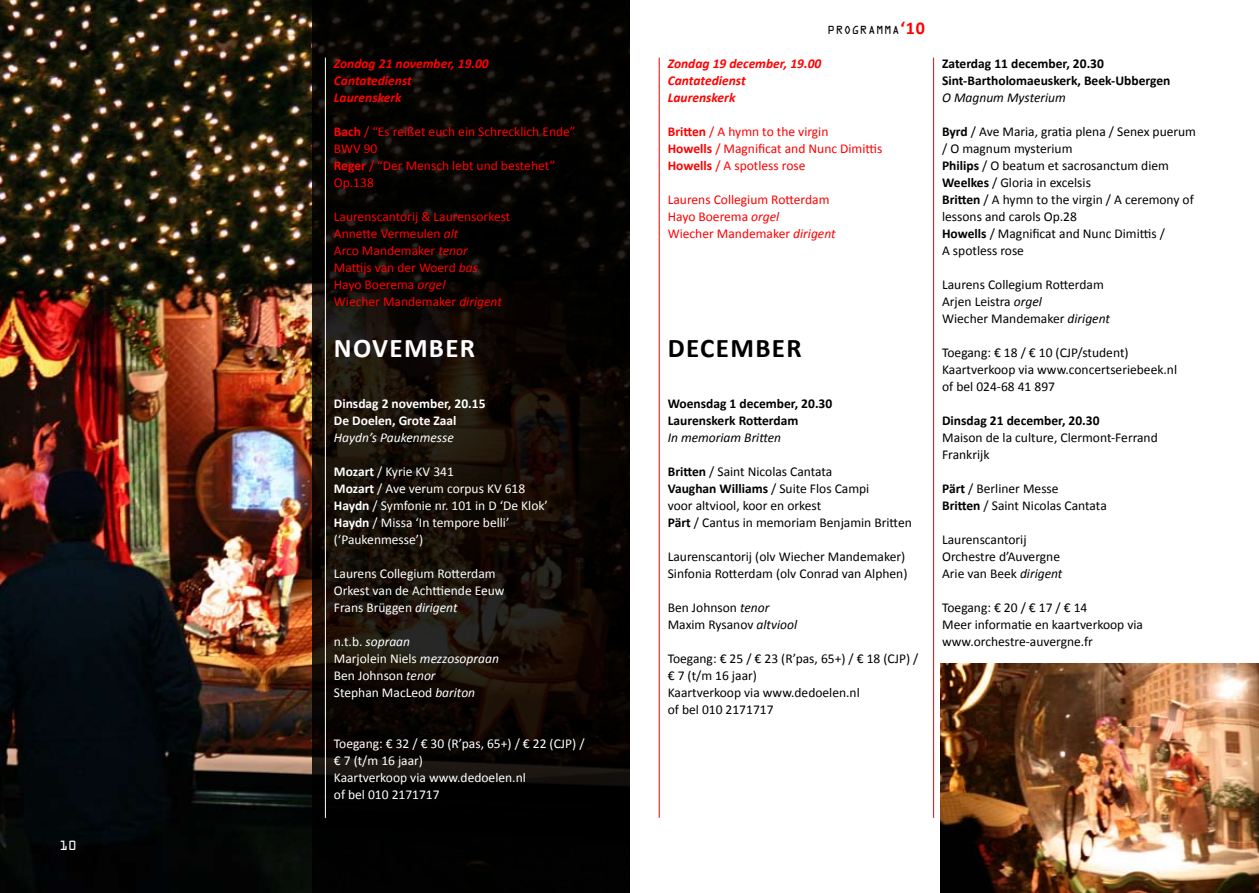
<style>
.page{position:relative;width:1259px;height:893px;background:#fff}
.page>*{position:absolute;margin:0;border:0;box-sizing:border-box;transform-origin:0 0}
.t1{font:700 27px "Calibri";letter-spacing:.05em;color:#000}
.t2{font:700 27px "Calibri";letter-spacing:.05em;color:#fff}
.t3{font:13.5px/17px "Calibri";color:#000}
.t4{font:13.5px/17px "Calibri";color:#fff}
.t5{font:13.5px/17px "Calibri";color:#f00}
.t6{font:700 13.5px/17px "Calibri";color:#000}
.t7{font:italic 700 13.5px/17px "Calibri";color:#f00}
.t8{font:700 13.5px/17px "Calibri";color:#fff}
.t9{font:italic 13.5px "Calibri";color:#000}
.t10{font:italic 13.5px "Calibri";color:#fff}
.t11{font:12px "OCRA Std";color:#fff}
.t12{font:10.5px "OCRA Std";letter-spacing:.05em;color:#000}
.s1{font-weight:700}
.s2{font-style:italic}
.s3{font-family:"Calibri";font-weight:700;font-size:18px;color:#f00}
</style>
<div class="page">
<img style="left:0;top:0;width:312px;height:893px">
<svg style="left:312px;top:0;width:317px;height:893px;background:#0c0804"></svg>
<hr style="left:659px;top:58px;width:1px;height:760px;background:#f00">
<hr style="left:325px;top:58px;width:1px;height:760px;background:#fff">
<hr style="left:933px;top:58px;width:1px;height:760px;background:#f00">
<img style="left:940px;top:663px;width:319px;height:230px">
<p class="t11" style="left:60px;top:841px;width:19px">10</p>
<p class="t7" style="left:334px;top:55px;width:156px">Zondag 21 november, 19.00<br>Cantatedienst<br>Laurenskerk</p>
<p class="t5" style="left:334px;top:123px;width:243px"><span class="s1">Bach</span> / “Es reißet euch ein Schrecklich Ende”<br>BWV 90<br><span class="s1">Reger</span> / “Der Mensch lebt und bestehet”<br>Op.138</p>
<p class="t5" style="left:334px;top:208px;width:178px">Laurenscantorij &amp; Laurensorkest<br>Annette Vermeulen <span class="s2">alt<br></span>Arco Mandemaker <span class="s2">tenor<br></span>Mattijs van der Woerd <span class="s2">bas<br></span>Hayo Boerema <span class="s2">orgel<br></span>Wiecher Mandemaker <span class="s2">dirigent</span></p>
<h1 class="t2" style="left:334px;top:331px;width:143px">NOVEMBER</h1>
<p class="t8" style="left:334px;top:395px;width:153px">Dinsdag 2 november, 20.15<br>De Doelen, Grote Zaal</p>
<p class="t10" style="left:334px;top:429px;width:121px">Haydn’s Paukenmesse</p>
<p class="t4" style="left:334px;top:463px;width:216px"><span class="s1">Mozart</span> / Kyrie KV 341<br><span class="s1">Mozart</span> / Ave verum corpus KV 618<br><span class="s1">Haydn</span> / Symfonie nr. 101 in D ‘De Klok’<br><span class="s1">Haydn</span> / Missa ‘In tempore belli’ (‘Paukenmesse’)</p>
<p class="t4" style="left:334px;top:565px;width:172px">Laurens Collegium Rotterdam<br>Orkest van de Achttiende Eeuw<br>Frans Brüggen <span class="s2">dirigent</span></p>
<p class="t4" style="left:334px;top:633px;width:166px">n.t.b. <span class="s2">sopraan<br></span>Marjolein Niels <span class="s2">mezzosopraan<br></span>Ben Johnson <span class="s2">tenor<br></span>Stephan MacLeod <span class="s2">bariton</span></p>
<p class="t4" style="left:334px;top:735px;width:252px">Toegang: € 32 / € 30 (R’pas, 65+) / € 22 (CJP) / € 7 (t/m 16 jaar)<br>Kaartverkoop via www.dedoelen.nl<br>of bel 010 2171717</p>
<p class="t12" style="left:827px;top:25px;width:99px">PROGRAMMA<span class="s3">‘10</span></p>
<p class="t7" style="left:668px;top:54px;width:155px">Zondag 19 december, 19.00<br>Cantatedienst<br>Laurenskerk</p>
<p class="t5" style="left:668px;top:122px;width:216px"><span class="s1">Britten</span> / A hymn to the virgin<br><span class="s1">Howells</span> / Magnificat and Nunc Dimittis<br><span class="s1">Howells</span> / A spotless rose</p>
<p class="t5" style="left:668px;top:191px;width:169px">Laurens Collegium Rotterdam<br>Hayo Boerema <span class="s2">orgel<br></span>Wiecher Mandemaker <span class="s2">dirigent</span></p>
<h1 class="t1" style="left:668px;top:331px;width:135px">DECEMBER</h1>
<p class="t6" style="left:668px;top:395px;width:166px">Woensdag 1 december, 20.30<br>Laurenskerk Rotterdam</p>
<p class="t9" style="left:668px;top:429px;width:115px">In memoriam Britten</p>
<p class="t3" style="left:668px;top:463px;width:245px"><span class="s1">Britten</span> / Saint Nicolas Cantata<br><span class="s1">Vaughan Williams</span> / Suite Flos Campi<br>voor altviool, koor en orkest<br><span class="s1">Pärt</span> / Cantus in memoriam Benjamin Britten</p>
<p class="t3" style="left:668px;top:548px;width:241px">Laurenscantorij (olv Wiecher Mandemaker)<br>Sinfonia Rotterdam (olv Conrad van Alphen)</p>
<p class="t3" style="left:668px;top:599px;width:131px">Ben Johnson <span class="s2">tenor<br></span>Maxim Rysanov <span class="s2">altviool</span></p>
<p class="t3" style="left:668px;top:650px;width:252px">Toegang: € 25 / € 23 (R’pas, 65+) / € 18 (CJP) / € 7 (t/m 16 jaar)<br>Kaartverkoop via www.dedoelen.nl<br>of bel 010 2171717</p>
<p class="t6" style="left:942px;top:54px;width:230px">Zaterdag 11 december, 20.30<br>Sint-Bartholomaeuskerk, Beek-Ubbergen</p>
<p class="t9" style="left:942px;top:89px;width:125px">O Magnum Mysterium</p>
<p class="t3" style="left:942px;top:122px;width:255px"><span class="s1">Byrd</span> / Ave Maria, gratia plena / Senex puerum / O magnum mysterium<br><span class="s1">Philips</span> / O beatum et sacrosanctum diem<br><span class="s1">Weelkes</span> / Gloria in excelsis<br><span class="s1">Britten</span> / A hymn to the virgin / A ceremony of lessons and carols Op.28<br><span class="s1">Howells</span> / Magnificat and Nunc Dimittis /<br>A spotless rose</p>
<p class="t3" style="left:942px;top:276px;width:169px">Laurens Collegium Rotterdam<br>Arjen Leistra <span class="s2">orgel<br></span>Wiecher Mandemaker <span class="s2">dirigent</span></p>
<p class="t3" style="left:942px;top:344px;width:236px">Toegang: € 18 / € 10 (CJP/student)<br>Kaartverkoop via www.concertseriebeek.nl of bel 024-68 41 897</p>
<p class="t6" style="left:942px;top:412px;width:159px">Dinsdag 21 december, 20.30</p>
<p class="t3" style="left:942px;top:429px;width:217px">Maison de la culture, Clermont-Ferrand<br>Frankrijk</p>
<p class="t3" style="left:942px;top:480px;width:166px"><span class="s1">Pärt</span> / Berliner Messe<br><span class="s1">Britten</span> / Saint Nicolas Cantata</p>
<p class="t3" style="left:942px;top:531px;width:122px">Laurenscantorij<br>Orchestre d’Auvergne<br>Arie van Beek <span class="s2">dirigent</span></p>
<p class="t3" style="left:942px;top:599px;width:202px">Toegang: € 20 / € 17 / € 14<br>Meer informatie en kaartverkoop via www.orchestre-auvergne.fr</p>
</div>
